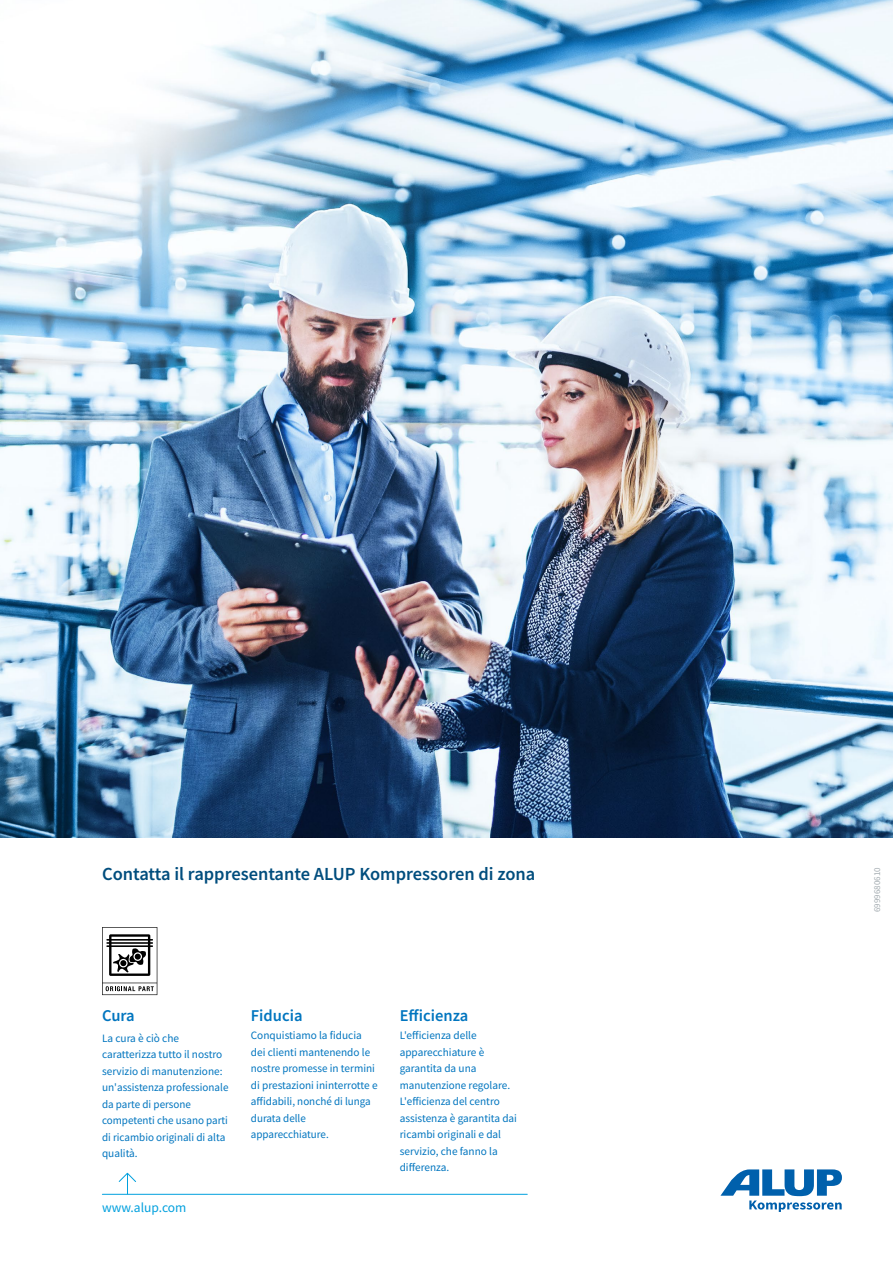
<style>
.page{position:relative;width:893px;height:1263px;background:#fff}
.page>*{position:absolute;margin:0;border:0;box-sizing:border-box;transform-origin:0 0}
.t1{font:600 18.45px "Source Sans Pro";color:#004d7d}
.t2{font:600 16.5px "Source Sans Pro";color:#0075bf}
.t3{font:13.5px "Source Sans Pro";color:#00a0de}
.t4{font:11.25px/16.5px "Source Sans Pro";color:#0075bf}
.t5{font:9px "Source Sans Pro";color:#a4acb1}
</style>
<div class="page">
<svg style="left:118px;top:1172px;width:18px;height:22px"></svg>
<hr style="left:102px;top:1194px;width:425px;height:1px;background:#00a0de">
<svg style="left:102px;top:927px;width:55px;height:68px"></svg>
<svg style="left:720px;top:1169px;width:122px;height:43px"></svg>
<img style="left:0;top:0;width:893px;height:838px">
<h1 class="t1" style="left:102px;top:861px;width:435px">Contatta il rappresentante ALUP Kompressoren di zona</h1>
<p class="t5" style="left:871px;top:912px;width:46px;rotate:-90deg">6999680610</p>
<h2 class="t2" style="left:102px;top:1004px;width:34px">Cura</h2>
<p class="t4" style="left:102px;top:1029px;width:128px">La cura è ciò che caratterizza tutto il nostro servizio di manutenzione: un'assistenza professionale da parte di persone competenti che usano parti di ricambio originali di alta qualità.</p>
<p class="t3" style="left:102px;top:1199px;width:86px">www.alup.com</p>
<h2 class="t2" style="left:251px;top:1004px;width:53px">Fiducia</h2>
<p class="t4" style="left:251px;top:1027px;width:128px">Conquistiamo la fiducia dei clienti mantenendo le nostre promesse in termini di prestazioni ininterrotte e affidabili, nonché di lunga durata delle apparecchiature.</p>
<h2 class="t2" style="left:400px;top:1004px;width:70px">Efficienza</h2>
<p class="t4" style="left:400px;top:1027px;width:119px">L'efficienza delle apparecchiature è garantita da una manutenzione regolare.<br>L'efficienza del centro assistenza è garantita dai ricambi originali e dal servizio, che fanno la differenza.</p>
</div>
